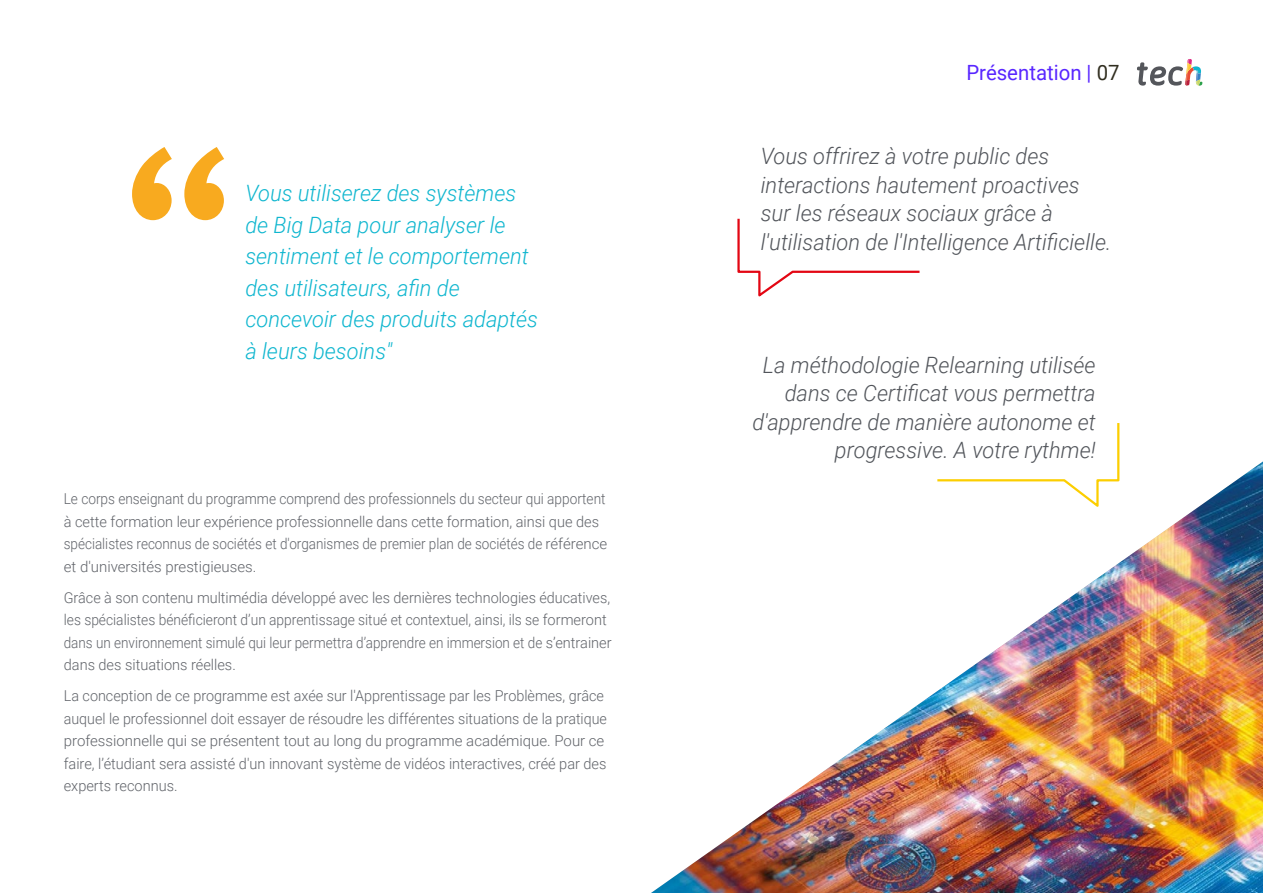
<style>
.page{position:relative;width:1263px;height:893px;background:#fff}
.page>*{position:absolute;margin:0;border:0;box-sizing:border-box;transform-origin:0 0}
.t1{font:italic 300 22.5px/28.5px "Roboto";color:#52555b;text-align:right}
.t2{font:italic 300 22.5px/31.5px "Roboto";color:#0fb6cf}
.t3{font:21px "Roboto";color:#5927ff}
.t4{font:300 15px/22.5px "Roboto";color:#61646a;scale:.96 1}
.t5{font:300 15px/22.5px "Roboto";color:#61646a;scale:.91 1}
.s1{color:#312e20}
</style>
<div class="page">
<img style="left:651px;top:461px;width:612px;height:432px">
<svg style="left:935px;top:423px;width:185px;height:87px"></svg>
<svg style="left:132px;top:147px;width:92px;height:73px"></svg>
<svg style="left:737px;top:218px;width:183px;height:79px"></svg>
<svg style="left:1137px;top:59px;width:65px;height:27px"></svg>
<h1 class="t2" style="left:245px;top:177px;width:294px">Vous utiliserez des systèmes de Big Data pour analyser le sentiment et le comportement des utilisateurs, afin de concevoir des produits adaptés à leurs besoins"</h1>
<p class="t5" style="left:64px;top:487px;width:599px">Le corps enseignant du programme comprend des professionnels du secteur qui apportent à cette formation leur expérience professionnelle dans cette formation, ainsi que des spécialistes reconnus de sociétés et d'organismes de premier plan de sociétés de référence et d'universités prestigieuses.</p>
<p class="t4" style="left:64px;top:586px;width:572px">Grâce à son contenu multimédia développé avec les dernières technologies éducatives, les spécialistes bénéficieront d’un apprentissage situé et contextuel, ainsi, ils se formeront dans un environnement simulé qui leur permettra d’apprendre en immersion et de s’entrainer dans des situations réelles.</p>
<p class="t4" style="left:64px;top:684px;width:567px">La conception de ce programme est axée sur l'Apprentissage par les Problèmes, grâce auquel le professionnel doit essayer de résoudre les différentes situations de la pratique professionnelle qui se présentent tout au long du programme académique. Pour ce faire, l’étudiant sera assisté d'un innovant système de vidéos interactives, créé par des experts reconnus.</p>
<h2 class="t3" style="left:966px;top:57px;width:155px">Présentation | <span class="s1">07</span></h2>
<h1 class="t1" style="left:761px;top:141px;width:352px;text-align:left">Vous offrirez à votre public des interactions hautement proactives sur les réseaux sociaux grâce à l'utilisation de l'Intelligence Artificielle.</h1>
<h1 class="t1" style="left:752px;top:350px;width:345px">La méthodologie Relearning utilisée dans ce Certificat vous permettra d'apprendre de manière autonome et progressive. A votre rythme!</h1>
</div>
